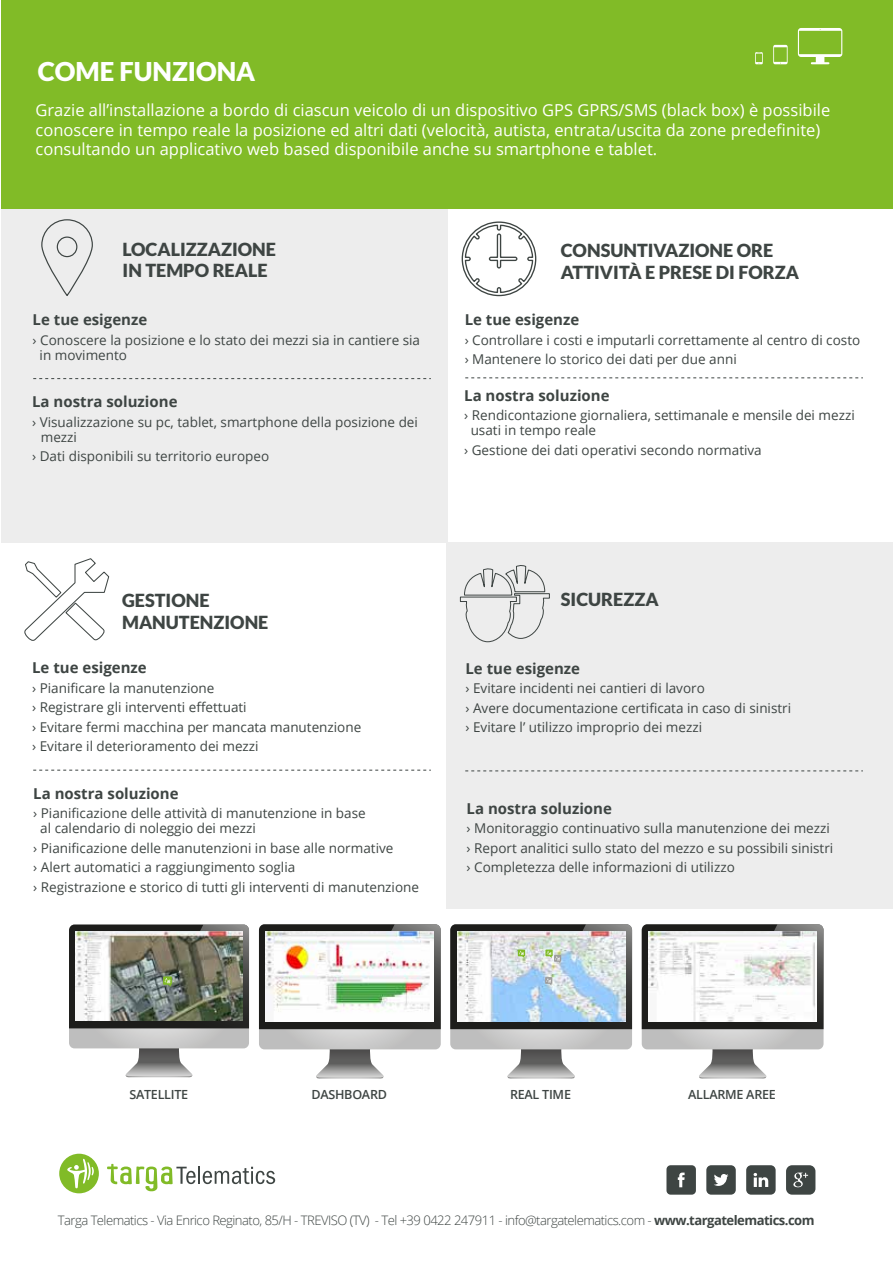
<style>
.page{position:relative;width:893px;height:1263px;background:#fff}
.page>*{position:absolute;margin:0;border:0;box-sizing:border-box;transform-origin:0 0}
.t1{font:900 25.8px "Lato";color:#fff}
.t2{font:900 18px/21.6px "Lato";color:#3e4543}
.t3{font:16.5px/19.5px "Open Sans";color:#fff}
.t4{font:700 15px "Open Sans";color:#3e4543}
.t5{font:13.5px/19.5px "Open Sans";color:#3e4543}
.t6{font:300 13.05px "Open Sans";letter-spacing:-.04em;color:#3e4543}
.t7{font:600 12.6px "Open Sans";letter-spacing:-.02em;color:#3e4543}
.s1{font-weight:700}
</style>
<div class="page">
<div style="left:1px;top:0;width:892px;height:209px;background:#81bb27"></div>
<svg style="left:666px;top:1165px;width:30px;height:30px"></svg>
<svg style="left:706px;top:1165px;width:30px;height:30px"></svg>
<svg style="left:746px;top:1165px;width:30px;height:30px"></svg>
<svg style="left:786px;top:1165px;width:29px;height:30px"></svg>
<svg style="left:107px;top:1164px;width:168px;height:27px"></svg>
<svg style="left:59px;top:1154px;width:40px;height:39px"></svg>
<svg style="left:773px;top:45px;width:15px;height:19px"></svg>
<svg style="left:755px;top:52px;width:8px;height:12px"></svg>
<svg style="left:798px;top:28px;width:44px;height:36px"></svg>
<svg style="left:24px;top:558px;width:86px;height:83px"></svg>
<div style="left:1px;top:209px;width:446px;height:333px;background:#ededed"></div>
<div style="left:447px;top:542px;width:446px;height:366px;background:#ededed"></div>
<div style="left:41px;top:219px;width:52px;height:77px;border:1px solid #3e4543;border-radius:25px"></div>
<div style="left:57px;top:236px;width:20px;height:21px;border:1px solid #3e4543;border-radius:50%"></div>
<svg style="left:461px;top:221px;width:76px;height:76px"></svg>
<svg style="left:460px;top:565px;width:90px;height:77px"></svg>
<svg style="left:33px;top:378px;width:398px;height:1px"></svg>
<svg style="left:33px;top:770px;width:398px;height:1px"></svg>
<svg style="left:465px;top:770px;width:398px;height:1px"></svg>
<svg style="left:465px;top:377px;width:398px;height:1px"></svg>
<svg style="left:259px;top:924px;width:182px;height:155px"></svg>
<img style="left:266px;top:931px;width:168px;height:90px">
<svg style="left:642px;top:924px;width:181px;height:155px"></svg>
<img style="left:649px;top:931px;width:167px;height:91px">
<svg style="left:69px;top:924px;width:180px;height:154px"></svg>
<svg style="left:450px;top:924px;width:182px;height:155px"></svg>
<h1 class="t1" style="left:38px;top:57px;width:219px">COME FUNZIONA</h1>
<p class="t3" style="left:36px;top:100px;width:796px">Grazie all’installazione a bordo di ciascun veicolo di un dispositivo GPS GPRS/SMS (black box) è possibile conoscere in tempo reale la posizione ed altri dati (velocità, autista, entrata/uscita da zone predefinite) consultando un applicativo web based disponibile anche su smartphone e tablet.</p>
<h2 class="t2" style="left:123px;top:238px;width:155px">LOCALIZZAZIONE<br>IN TEMPO REALE</h2>
<h2 class="t2" style="left:561px;top:240px;width:240px">CONSUNTIVAZIONE ORE<br>ATTIVITÀ E PRESE DI FORZA</h2>
<p class="t4" style="left:33px;top:309px;width:116px">Le tue esigenze</p>
<p class="t5" style="left:40px;top:332px;width:382px;line-height:15px;text-indent:-7px">› Conoscere la posizione e lo stato dei mezzi sia in cantiere sia in movimento</p>
<p class="t4" style="left:32px;top:391px;width:147px">La nostra soluzione</p>
<p class="t5" style="left:41px;top:414px;width:379px;line-height:15px;text-indent:-9px">› Visualizzazione su pc, tablet, smartphone della posizione dei mezzi</p>
<p class="t5" style="left:32px;top:446px;width:238px">› Dati disponibili su territorio europeo</p>
<p class="t4" style="left:465px;top:309px;width:116px">Le tue esigenze</p>
<p class="t5" style="left:465px;top:330px;width:397px">› Controllare i costi e imputarli correttamente al centro di costo › Mantenere lo storico dei dati per due anni</p>
<p class="t4" style="left:464px;top:385px;width:147px">La nostra soluzione</p>
<p class="t5" style="left:471px;top:407px;width:386px;line-height:15px;text-indent:-6px">› Rendicontazione giornaliera, settimanale e mensile dei mezzi usati in tempo reale</p>
<p class="t5" style="left:464px;top:440px;width:299px">› Gestione dei dati operativi secondo normativa</p>
<h2 class="t2" style="left:122px;top:589px;width:148px">GESTIONE<br>MANUTENZIONE</h2>
<p class="t4" style="left:32px;top:657px;width:116px">Le tue esigenze</p>
<p class="t5" style="left:32px;top:678px;width:331px">› Pianificare la manutenzione<br>› Registrare gli interventi effettuati<br>› Evitare fermi macchina per mancata manutenzione › Evitare il deterioramento dei mezzi</p>
<p class="t4" style="left:33px;top:783px;width:147px">La nostra soluzione</p>
<p class="t5" style="left:40px;top:806px;width:327px;line-height:15px;text-indent:-7px">› Pianificazione delle attività di manutenzione in base al calendario di noleggio dei mezzi</p>
<p class="t5" style="left:33px;top:838px;width:387px">› Pianificazione delle manutenzioni in base alle normative<br>› Alert automatici a raggiungimento soglia<br>› Registrazione e storico di tutti gli interventi di manutenzione</p>
<h2 class="t2" style="left:561px;top:588px;width:99px">SICUREZZA</h2>
<p class="t4" style="left:465px;top:657px;width:116px">Le tue esigenze</p>
<p class="t5" style="left:465px;top:678px;width:327px">› Evitare incidenti nei cantieri di lavoro<br>› Avere documentazione certificata in caso di sinistri › Evitare l’ utilizzo improprio dei mezzi</p>
<p class="t4" style="left:467px;top:797px;width:147px">La nostra soluzione</p>
<p class="t5" style="left:467px;top:818px;width:368px">› Monitoraggio continuativo sulla manutenzione dei mezzi › Report analitici sullo stato del mezzo e su possibili sinistri › Completezza delle informazioni di utilizzo</p>
<p class="t7" style="left:129px;top:1085px;width:60px">SATELLITE</p>
<p class="t7" style="left:311px;top:1085px;width:77px">DASHBOARD</p>
<p class="t7" style="left:510px;top:1085px;width:62px">REAL TIME</p>
<p class="t7" style="left:688px;top:1085px;width:89px">ALLARME AREE</p>
<p class="t6" style="left:58px;top:1211px;width:758px">Targa Telematics - Via Enrico Reginato, 85/H - TREVISO (TV) - Tel +39 0422 247911 - info@targatelematics.com - <span class="s1">www.targatelematics.com</span></p>
</div>
